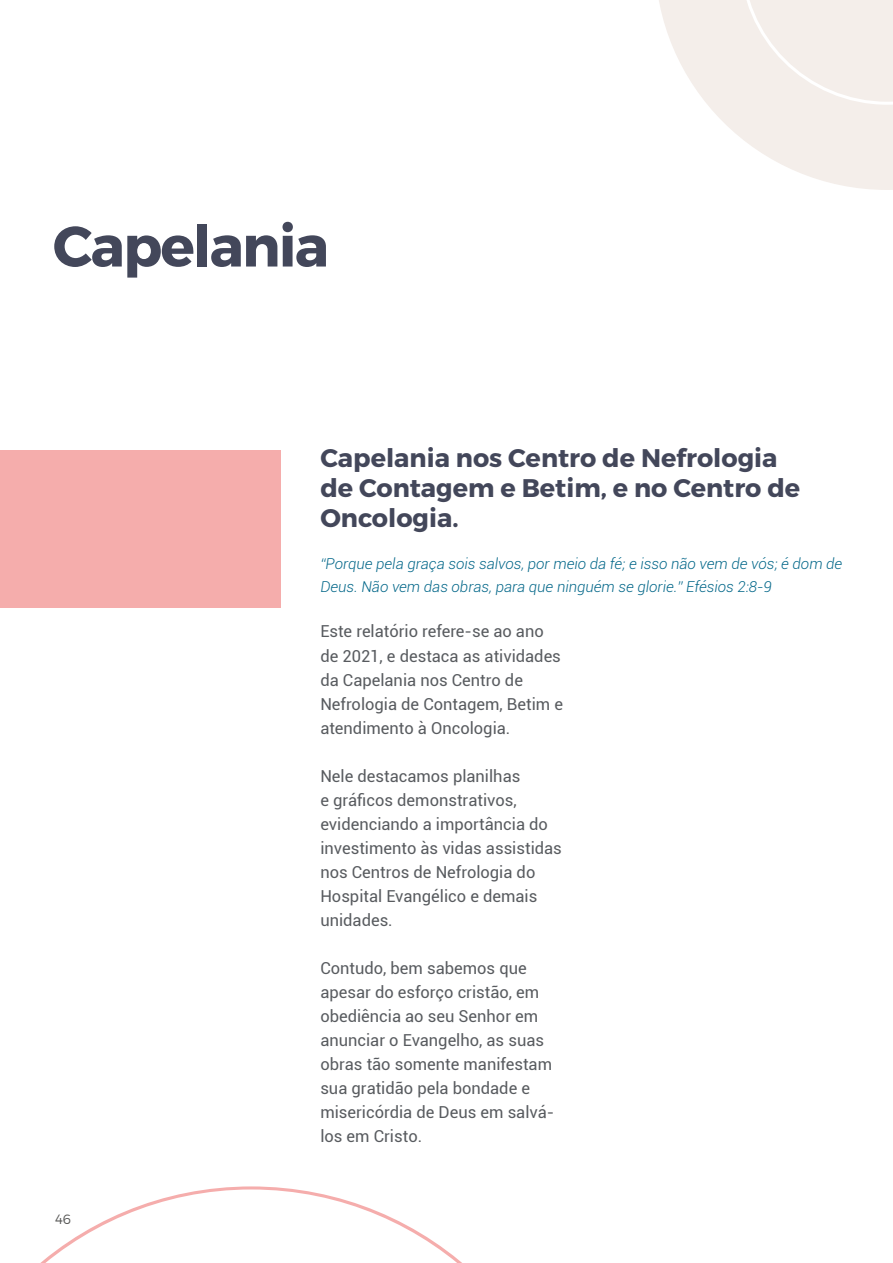
<style>
.page{position:relative;width:893px;height:1263px;background:#fff}
.page>*{position:absolute;margin:0;border:0;box-sizing:border-box;transform-origin:0 0}
.t1{font:700 57px "Montserrat";letter-spacing:-.03em;color:#43475a}
.t2{font:700 25.5px/30px "Montserrat";color:#43475a}
.t3{font:16.5px/24px "Roboto";color:#585b5f}
.t4{font:italic 300 15px/22.5px "Roboto";color:#036789}
.t5{font:300 13.5px "Montserrat";color:#575756}
</style>
<div class="page">
<div style="left:0;top:451px;width:281px;height:157px;background:#f5adac"></div>
<svg style="left:659px;top:0;width:234px;height:190px;fill:#f4eeea"></svg>
<div style="left:740px;top:0;width:153px;height:105px;background:#f4eeea"></div>
<svg style="left:40px;top:1186px;width:422px;height:77px"></svg>
<h1 class="t1" style="left:53px;top:211px;width:278px">Capelania</h1>
<h2 class="t2" style="left:320px;top:443px;width:481px">Capelania nos Centro de Nefrologia de Contagem e Betim, e no Centro de<br>Oncologia.</h2>
<p class="t4" style="left:320px;top:552px;width:523px">“Porque pela graça sois salvos, por meio da fé; e isso não vem de vós; é dom de<br>Deus. Não vem das obras, para que ninguém se glorie.” Efésios 2:8-9</p>
<p class="t5" style="left:55px;top:1211px;width:17px">46</p>
<p class="t3" style="left:320px;top:619px;width:244px">Este relatório refere-se ao ano de 2021, e destaca as atividades da Capelania nos Centro de<br>Nefrologia de Contagem, Betim e atendimento à Oncologia.</p>
<p class="t3" style="left:320px;top:763px;width:243px">Nele destacamos planilhas<br>e gráficos demonstrativos, evidenciando a importância do investimento às vidas assistidas nos Centros de Nefrologia do<br>Hospital Evangélico e demais unidades.</p>
<p class="t3" style="left:320px;top:955px;width:235px">Contudo, bem sabemos que apesar do esforço cristão, em obediência ao seu Senhor em anunciar o Evangelho, as suas obras tão somente manifestam sua gratidão pela bondade e misericórdia de Deus em salvá&shy;los em Cristo.</p>
</div>
